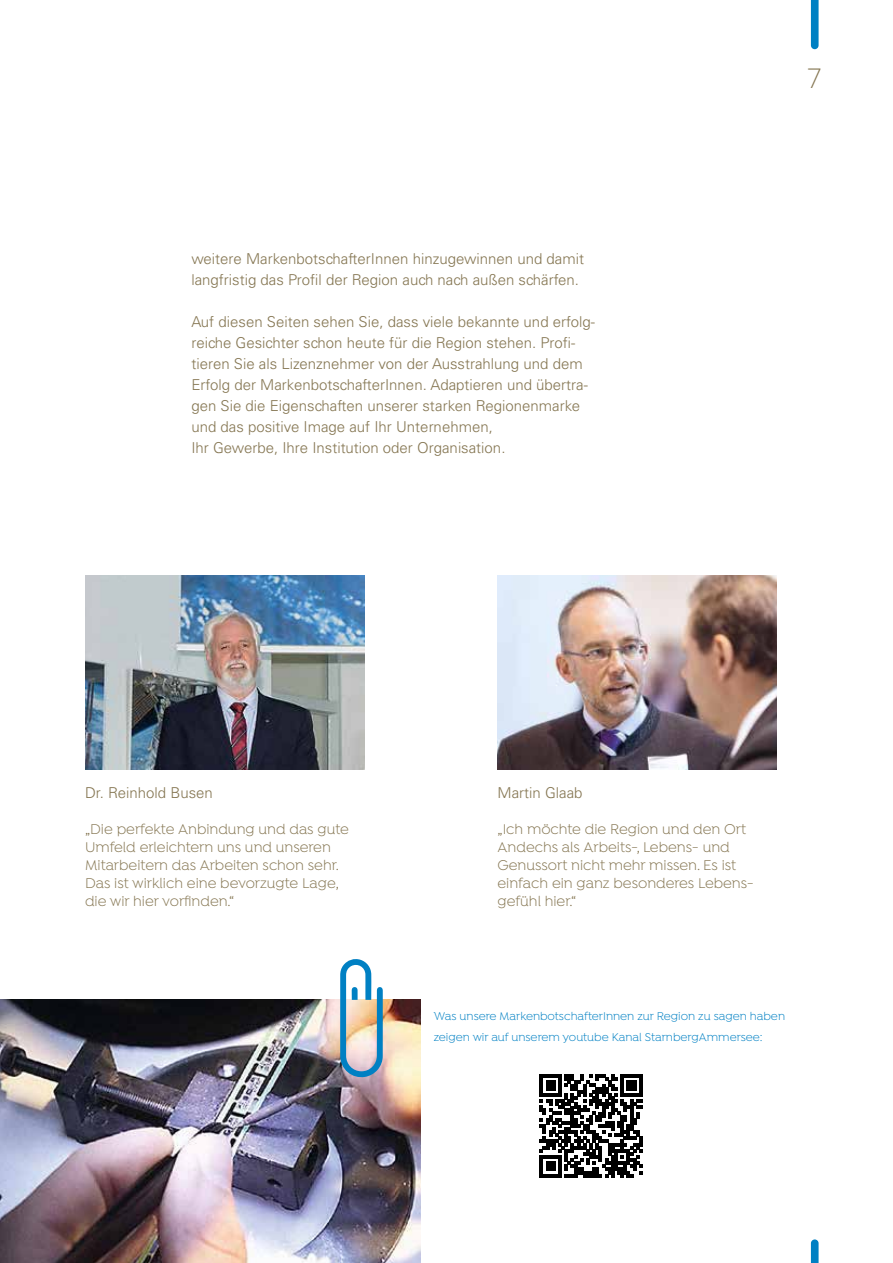
<style>
.page{position:relative;width:893px;height:1263px;background:#fff}
.page>*{position:absolute;margin:0;border:0;box-sizing:border-box;transform-origin:0 0}
.t1{font:300 30px "Isidora";color:#857652}
.t2{font:300 15px/21px "Univers LT";color:#857652}
.t3{font:15px/18px "Isidora";color:#857652}
.t4{font:12px/21px "Isidora";color:#0080c3}
</style>
<div class="page">
<svg style="left:811px;top:0;width:8px;height:49px"></svg>
<svg style="left:811px;top:1239px;width:8px;height:24px"></svg>
<img style="left:85px;top:575px;width:279px;height:195px">
<img style="left:497px;top:575px;width:280px;height:195px">
<img style="left:0;top:1000px;width:421px;height:263px">
<svg style="left:340px;top:959px;width:43px;height:120px"></svg>
<svg style="left:540px;top:1074px;width:102px;height:103px"></svg>
<p class="t2" style="left:191px;top:248px;width:394px">weitere MarkenbotschafterInnen hinzugewinnen und damit langfristig das Profil der Region auch nach außen schärfen.</p>
<p class="t2" style="left:191px;top:311px;width:405px">Auf diesen Seiten sehen Sie, dass viele bekannte und erfolg&shy;reiche Gesichter schon heute für die Region stehen. Profi&shy;tieren Sie als Lizenznehmer von der Ausstrahlung und dem Erfolg der MarkenbotschafterInnen. Adaptieren und übertra&shy;gen Sie die Eigenschaften unserer starken Regionenmarke und das positive Image auf Ihr Unternehmen,<br>Ihr Gewerbe, Ihre Institution oder Organisation.</p>
<h1 class="t1" style="left:808px;top:62px;width:15px">7</h1>
<p class="t2" style="left:85px;top:782px;width:129px">Dr. Reinhold Busen</p>
<p class="t3" style="left:85px;top:821px;width:265px">„Die perfekte Anbindung und das gute Umfeld erleichtern uns und unseren Mitarbeitern das Arbeiten schon sehr.<br>Das ist wirklich eine bevorzugte Lage, die wir hier vorfinden.“</p>
<p class="t2" style="left:497px;top:782px;width:86px">Martin Glaab</p>
<p class="t3" style="left:497px;top:821px;width:258px">„Ich möchte die Region und den Ort<br>Andechs als Arbeits-, Lebens- und<br>Genussort nicht mehr missen. Es ist einfach ein ganz besonderes Lebens&shy;gefühl hier.“</p>
<p class="t4" style="left:434px;top:1006px;width:353px">Was unsere MarkenbotschafterInnen zur Region zu sagen haben zeigen wir auf unserem youtube Kanal StarnbergAmmersee:</p>
</div>
